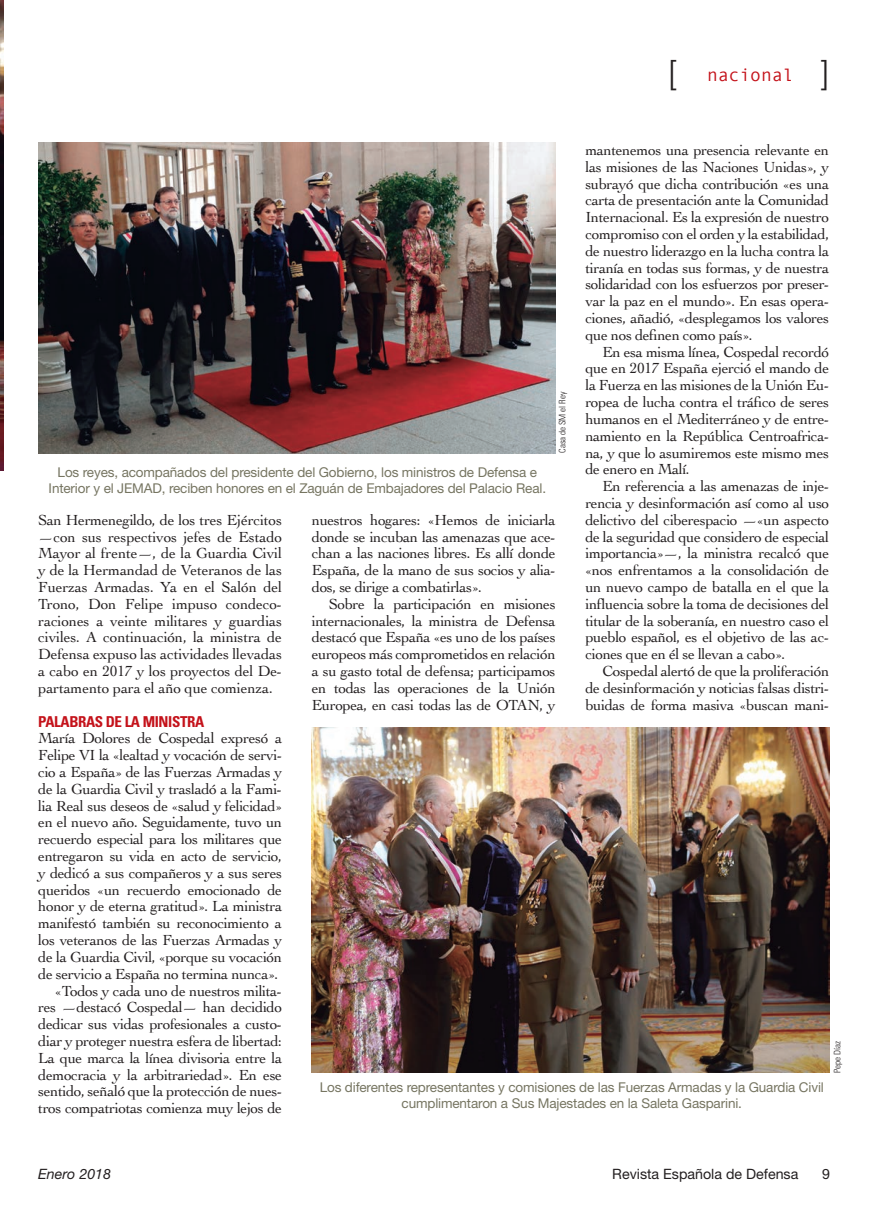
<style>
.page{position:relative;width:893px;height:1217px;background:#fff}
.page>*{position:absolute;margin:0;border:0;box-sizing:border-box;transform-origin:0 0}
.t1{font:300 33px "Helvetica Neue";color:#231f20}
.t2{font:18px "Monotypecom";color:#c4121a}
.t3{font:15.3px/16.8px "Cochin";letter-spacing:-.025em;color:#231f20;text-align:justify}
.t4{font:700 condensed 15px "Univers";letter-spacing:-.025em;color:#c4121a}
.t5{font:14.25px "Helvetica Neue";color:#231f20}
.t6{font:italic 14.25px "Helvetica Neue";color:#231f20}
.t7{font:13.5px/15.8px "Helvetica Neue";letter-spacing:-.01em;color:#767561;text-align:center}
.t8{font:300 condensed 9px "Univers";letter-spacing:-.005em;color:#231f20}
.s1{font-family:"Helvetica Neue";font-weight:300;font-size:33px;color:#231f20}
</style>
<div class="page">
<img style="left:38px;top:142px;width:518px;height:311px">
<img style="left:312px;top:727px;width:517px;height:345px">
<img style="left:0;top:0;width:3px;height:470px">
<h1 class="t1" style="left:669px;top:52px;width:9px">[</h1>
<p class="t2" style="left:707px;top:65px;width:124px">nacional <span class="s1">]</span></p>
<p class="t3" style="left:585px;top:141px;width:245px">mantenemos una presencia relevante en las misiones de las Naciones Unidas», y subrayó que dicha contribución «es una carta de presentación ante la Comunidad Internacional. Es la expresión de nuestro compromiso con el orden y la estabilidad, de nuestro liderazgo en la lucha contra la tiranía en todas sus formas, y de nuestra solidaridad con los esfuerzos por preser&shy;var la paz en el mundo». En esas opera&shy;ciones, añadió, «desplegamos los valores que nos definen como país».</p>
<p class="t3" style="left:585px;top:342px;width:245px;text-indent:17px">En esa misma línea, Cospedal recordó que en 2017 España ejerció el mando de la Fuerza en las misiones de la Unión Eu&shy;ropea de lucha contra el tráfico de seres humanos en el Mediterráneo y de entre&shy;namiento en la República Centroafrica&shy;na, y que lo asumiremos este mismo mes de enero en Malí.</p>
<p class="t3" style="left:585px;top:477px;width:245px;text-indent:17px">En referencia a las amenazas de inje&shy;rencia y desinformación así como al uso delictivo del ciberespacio —«un aspecto de la seguridad que considero de especial importancia»—, la ministra recalcó que «nos enfrentamos a la consolidación de un nuevo campo de batalla en el que la influencia sobre la toma de decisiones del titular de la soberanía, en nuestro caso el pueblo español, es el objetivo de las ac&shy;ciones que en él se llevan a cabo».</p>
<p class="t3" style="left:585px;top:662px;width:245px;text-indent:17px">Cospedal alertó de que la proliferación de desinformación y noticias falsas distri&shy;buidas de forma masiva «buscan mani-</p>
<p class="t8" style="left:557px;top:452px;width:62px;rotate:-90deg">Casa de SM el Rey</p>
<p class="t7" style="left:49px;top:464px;width:499px">Los reyes, acompañados del presidente del Gobierno, los ministros de Defensa e<br>Interior y el JEMAD, reciben honores en el Zaguán de Embajadores del Palacio Real.</p>
<p class="t3" style="left:312px;top:510px;width:245px">nuestros hogares: «Hemos de iniciarla donde se incuban las amenazas que ace&shy;chan a las naciones libres. Es allí donde España, de la mano de sus socios y alia&shy;dos, se dirige a combatirlas».</p>
<p class="t3" style="left:312px;top:594px;width:245px;text-indent:17px">Sobre la participación en misiones internacionales, la ministra de Defensa destacó que España «es uno de los países europeos más comprometidos en relación a su gasto total de defensa; participamos en todas las operaciones de la Unión Europea, en casi todas las de OTAN, y</p>
<p class="t3" style="left:38px;top:510px;width:245px">San Hermenegildo, de los tres Ejércitos —con sus respectivos jefes de Estado Mayor al frente—, de la Guardia Civil y de la Hermandad de Veteranos de las Fuerzas Armadas. Ya en el Salón del Trono, Don Felipe impuso condeco&shy;raciones a veinte militares y guardias civiles. A continuación, la ministra de Defensa expuso las actividades llevadas a cabo en 2017 y los proyectos del De&shy;partamento para el año que comienza.</p>
<p class="t4" style="left:38px;top:711px;width:168px">PALABRAS DE LA MINISTRA</p>
<p class="t3" style="left:38px;top:729px;width:245px;text-align:right">María Dolores de Cospedal expresó a Felipe VI la «lealtad y vocación de servi&shy;cio a España» de las Fuerzas Armadas y de la Guardia Civil y trasladó a la Fami&shy;lia Real sus deseos de «salud y felicidad» en el nuevo año. Seguidamente, tuvo un recuerdo especial para los militares que entregaron su vida en acto de servicio, y dedicó a sus compañeros y a sus seres queridos «un recuerdo emocionado de honor y de eterna gratitud». La ministra manifestó también su reconocimiento a los veteranos de las Fuerzas Armadas y de la Guardia Civil, «porque su vocación de servicio a España no termina nunca». «Todos y cada uno de nuestros milita&shy;res —destacó Cospedal— han decidido dedicar sus vidas profesionales a custo&shy;diar y proteger nuestra esfera de libertad:<br>La que marca la línea divisoria entre la democracia y la arbitrariedad». En ese sentido, señaló que la protección de nues&shy;tros compatriotas comienza muy lejos de</p>
<p class="t8" style="left:832px;top:1072px;width:33px;rotate:-90deg">Pepe Díaz</p>
<p class="t7" style="left:320px;top:1078px;width:506px">Los diferentes representantes y comisiones de las Fuerzas Armadas y la Guardia Civil cumplimentaron a Sus Majestades en la Saleta Gasparini.</p>
<p class="t6" style="left:38px;top:1164px;width:74px">Enero 2018</p>
<p class="t5" style="left:612px;top:1164px;width:188px">Revista Española de Defensa</p>
<p class="t5" style="left:822px;top:1164px;width:9px">9</p>
</div>
